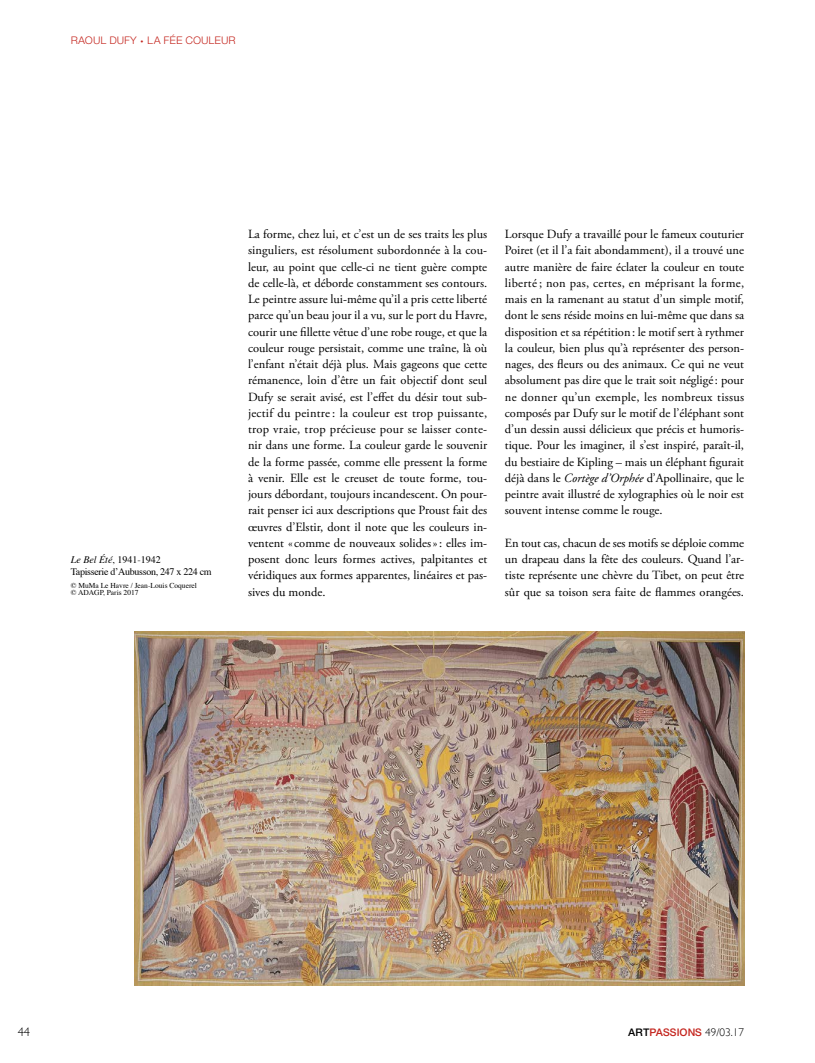
<style>
.page{position:relative;width:815px;height:1063px;background:#fff}
.page>*{position:absolute;margin:0;border:0;box-sizing:border-box;transform-origin:0 0}
.t1{font:12.5px/16.2px "Adobe Garamond Pro";color:#000;text-align:justify}
.t2{font:300 12.5px "Gill Sans";color:#000}
.t3{font:11.25px "Nimbus Sans Novus T";color:#c4251e}
.t4{font:600 11.25px "Nimbus Sans Novus T";color:#c4251e}
.t5{font:10px/12.5px "Times";letter-spacing:-.03em;color:#000}
.t6{font:7.5px/7.5px "Times";color:#000}
.s1{font-size:7.5px}
.s2{font-style:italic}
.s3{color:#000}
.s4{font-family:"Gill Sans";font-weight:300;color:#000}
</style>
<div class="page">
<img style="left:135px;top:632px;width:609px;height:354px">
<p class="t3" style="left:71px;top:34px;width:167px">RAOUL DUFY <span class="s1">•</span> LA FÉE COULEUR</p>
<p class="t5" style="left:71px;top:554px;width:142px"><span class="s2">Le Bel Été</span>, 1941-1942<br>Tapisserie d’Aubusson, 247 x 224 cm</p>
<p class="t6" style="left:71px;top:582px;width:128px">© MuMa Le Havre / Jean-Louis Coquerel © ADAGP, Paris 2017</p>
<p class="t1" style="left:248px;top:227px;width:241px">La forme, chez lui, et c’est un de ses traits les plus singuliers, est résolument subordonnée à la cou&shy;leur, au point que celle-ci ne tient guère compte de celle-là, et déborde constamment ses contours.<br>Le peintre assure lui-même qu’il a pris cette liberté parce qu’un beau jour il a vu, sur le port du Havre, courir une fillette vêtue d’une robe rouge, et que la couleur rouge persistait, comme une traîne, là où l’enfant n’était déjà plus. Mais gageons que cette rémanence, loin d’être un fait objectif dont seul Dufy se serait avisé, est l’effet du désir tout sub&shy;jectif du peintre: la couleur est trop puissante, trop vraie, trop précieuse pour se laisser conte&shy;nir dans une forme. La couleur garde le souvenir de la forme passée, comme elle pressent la forme à venir. Elle est le creuset de toute forme, tou&shy;jours débordant, toujours incandescent. On pour&shy;rait penser ici aux descriptions que Proust fait des œuvres d’Elstir, dont il note que les couleurs in&shy;ventent « comme de nouveaux solides»: elles im&shy;posent donc leurs formes actives, palpitantes et véridiques aux formes apparentes, linéaires et pas&shy;sives du monde.</p>
<p class="t1" style="left:505px;top:227px;width:241px">Lorsque Dufy a travaillé pour le fameux couturier Poiret (et il l’a fait abondamment), il a trouvé une autre manière de faire éclater la couleur en toute liberté; non pas, certes, en méprisant la forme, mais en la ramenant au statut d’un simple motif, dont le sens réside moins en lui-même que dans sa disposition et sa répétition: le motif sert à rythmer la couleur, bien plus qu’à représenter des person&shy;nages, des fleurs ou des animaux. Ce qui ne veut absolument pas dire que le trait soit négligé: pour ne donner qu’un exemple, les nombreux tissus composés par Dufy sur le motif de l’éléphant sont d’un dessin aussi délicieux que précis et humoris&shy;tique. Pour les imaginer, il s’est inspiré, paraît-il, du bestiaire de Kipling – mais un éléphant figurait déjà dans le <span class="s2">Cortège d’Orphée</span> d’Apollinaire, que le peintre avait illustré de xylographies où le noir est souvent intense comme le rouge.</p>
<p class="t1" style="left:505px;top:535px;width:241px">En tout cas, chacun de ses motifs se déploie comme un drapeau dans la fête des couleurs. Quand l’ar&shy;tiste représente une chèvre du Tibet, on peut être sûr que sa toison sera faite de flammes orangées.</p>
<p class="t2" style="left:18px;top:1022px;width:14px">44</p>
<p class="t4" style="left:628px;top:1026px;width:117px"><span class="s3">ART</span>PASSIONS <span class="s4">49/03.17</span></p>
</div>
